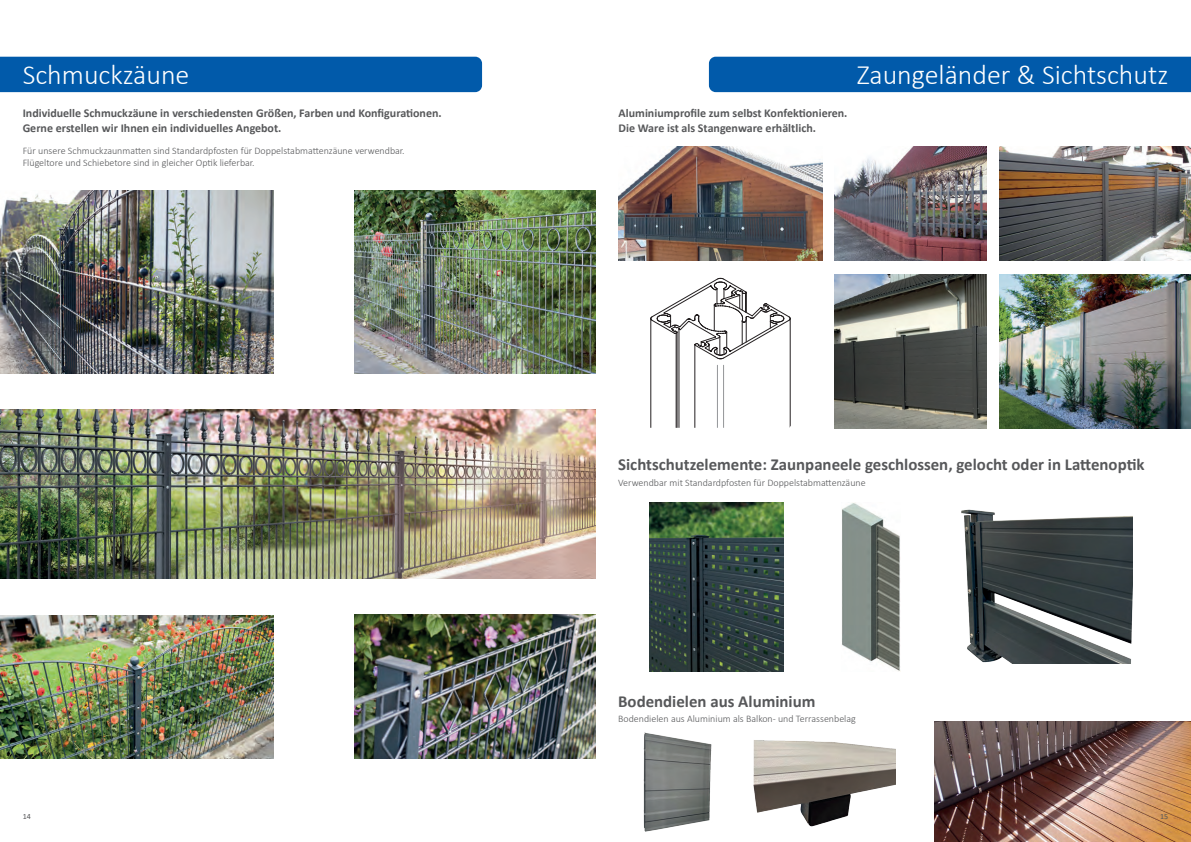
<style>
.page{position:relative;width:1191px;height:842px;background:#fff}
.page>*{position:absolute;margin:0;border:0;box-sizing:border-box;transform-origin:0 0}
.t1{font:300 28px "Calibri";color:#fff}
.t2{font:700 16.8px "Calibri";color:#57585a}
.t3{font:700 12px/14.4px "Calibri";color:#57585a}
.t4{font:300 10px/12px "Calibri";color:#57585a}
.t5{font:8px "Calibri";color:#57585a}
</style>
<div class="page">
<img style="left:934px;top:722px;width:257px;height:120px">
<div style="left:0;top:57px;width:482px;height:35px;background:#015aaa"></div>
<img style="left:0;top:409px;width:595px;height:169px">
<img style="left:0;top:615px;width:274px;height:143px">
<img style="left:354px;top:615px;width:241px;height:143px">
<img style="left:0;top:191px;width:274px;height:182px">
<img style="left:354px;top:191px;width:241px;height:182px">
<div style="left:709px;top:57px;width:482px;height:35px;background:#015aaa"></div>
<img style="left:649px;top:502px;width:134px;height:169px">
<img style="left:842px;top:502px;width:58px;height:169px">
<hr style="left:650px;top:319px;width:1px;height:109px;background:#231f20">
<hr style="left:676px;top:333px;width:1px;height:95px;background:#231f20">
<hr style="left:677px;top:332px;width:1px;height:96px;background:#231f20">
<hr style="left:678px;top:329px;width:1px;height:99px;background:#231f20">
<hr style="left:694px;top:345px;width:1px;height:83px;background:#231f20">
<hr style="left:717px;top:365px;width:1px;height:63px;background:#939598">
<hr style="left:723px;top:365px;width:1px;height:63px;background:#939598">
<hr style="left:790px;top:319px;width:1px;height:109px;background:#231f20">
<svg style="left:650px;top:278px;width:140px;height:81px"></svg>
<img style="left:618px;top:146px;width:204px;height:114px">
<img style="left:834px;top:146px;width:153px;height:114px">
<img style="left:999px;top:146px;width:192px;height:114px">
<img style="left:834px;top:275px;width:153px;height:154px">
<img style="left:999px;top:275px;width:192px;height:154px">
<img style="left:643px;top:732px;width:69px;height:100px">
<img style="left:753px;top:740px;width:143px;height:86px">
<img style="left:961px;top:510px;width:171px;height:154px">
<h1 class="t1" style="left:23px;top:57px;width:168px">Schmuckzäune</h1>
<h1 class="t1" style="left:856px;top:57px;width:313px">Zaungeländer &amp; Sichtschutz</h1>
<p class="t3" style="left:23px;top:106px;width:420px">Individuelle Schmuckzäune in verschiedensten Größen, Farben und Konfigurationen.<br>Gerne erstellen wir Ihnen ein individuelles Angebot.</p>
<p class="t4" style="left:23px;top:144px;width:383px">Für unsere Schmuckzaunmatten sind Standardpfosten für Doppelstabmattenzäune verwendbar.<br>Flügeltore und Schiebetore sind in gleicher Optik lieferbar.</p>
<p class="t3" style="left:618px;top:106px;width:230px">Aluminiumprofile zum selbst Konfektionieren.<br>Die Ware ist als Stangenware erhältlich.</p>
<h2 class="t2" style="left:618px;top:452px;width:528px">Sichtschutzelemente: Zaunpaneele geschlossen, gelocht oder in Lattenoptik</h2>
<p class="t4" style="left:618px;top:477px;width:249px">Verwendbar mit Standardpfosten für Doppelstabmattenzäune</p>
<h2 class="t2" style="left:618px;top:689px;width:199px">Bodendielen aus Aluminium</h2>
<p class="t4" style="left:618px;top:712px;width:239px">Bodendielen aus Aluminium als Balkon- und Terrassenbelag</p>
<p class="t5" style="left:23px;top:811px;width:10px">14</p>
<p class="t5" style="left:1160px;top:811px;width:10px">15</p>
</div>
